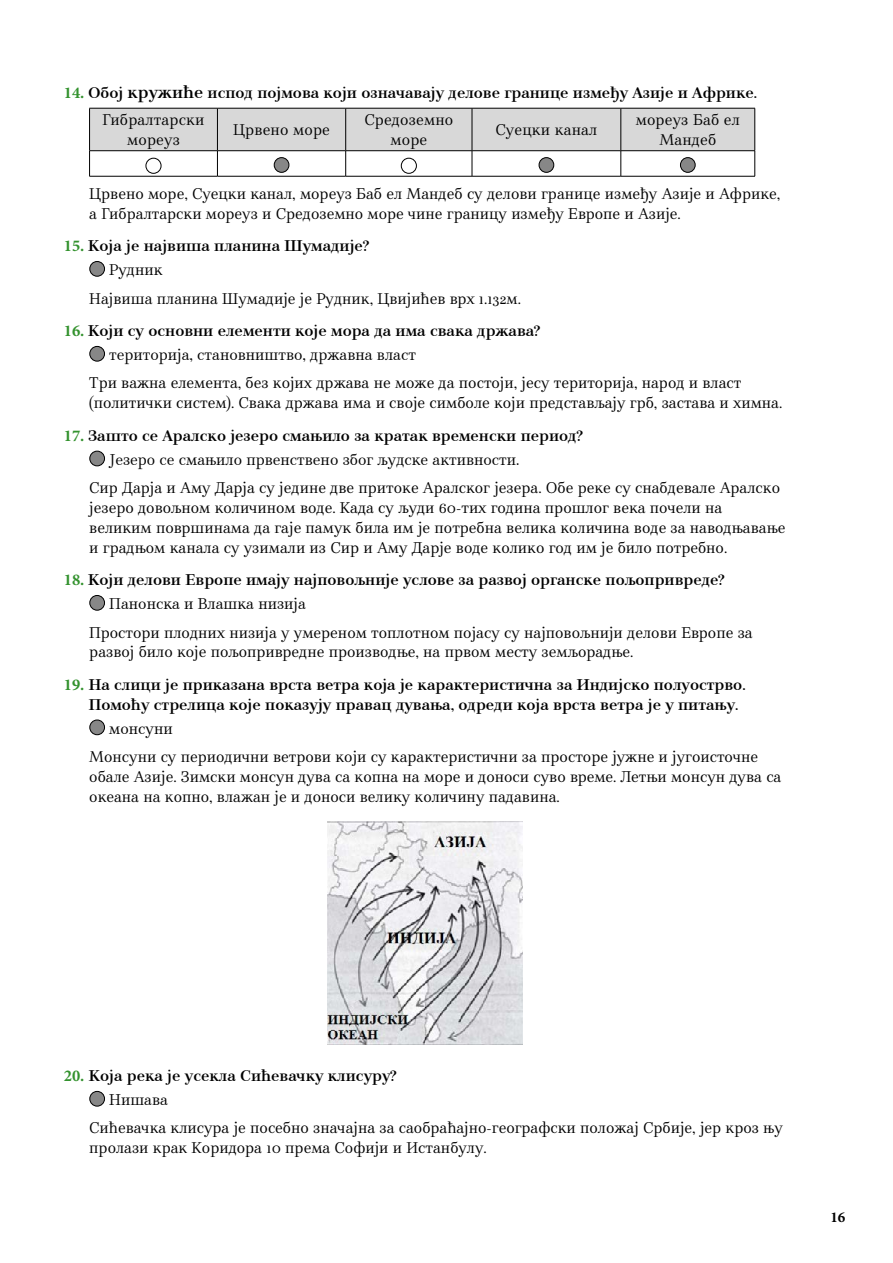
<style>
.page{position:relative;width:893px;height:1263px;background:#fff}
.page>*{position:absolute;margin:0;border:0;box-sizing:border-box;transform-origin:0 0}
.Odgovor_DUZI_DVOCIFREN{font:16.5px/19.8px "Nocturno BG";color:#000}
.Zadaci_DVOCIFRENI{font:700 16.5px/19.8px "Nocturno Miniom";color:#000}
.Primer_DVOCIFRENI{font:16.5px "Nocturno Miniom";color:#000}
.Primer_jednocifren{font:16.5px/19.8px "Nocturno BG";letter-spacing:.01em;color:#000;text-align:center}
.t1{font:700 15px "Nocturno Miniom";color:#000}
.s1{font-family:"Minion Pro";color:#33922e}
.s2{font-size:18px}
</style>
<div class="page">
<svg style="left:89px;top:108px;width:666px;height:68px"></svg>
<hr style="left:89px;top:176px;width:128px;height:1px;background:#000">
<hr style="left:217px;top:176px;width:129px;height:1px;background:#000">
<hr style="left:346px;top:176px;width:126px;height:1px;background:#000">
<hr style="left:472px;top:176px;width:149px;height:1px;background:#000">
<hr style="left:621px;top:176px;width:134px;height:1px;background:#000">
<div style="left:146px;top:158px;width:15px;height:16px;border:1px solid #000;border-radius:50%"></div>
<div style="left:274px;top:158px;width:15px;height:14px;background:#878787;border-radius:50%"></div>
<div style="left:274px;top:157px;width:15px;height:16px;border:1px solid #000;border-radius:50%"></div>
<div style="left:401px;top:158px;width:16px;height:16px;border:1px solid #000;border-radius:50%"></div>
<div style="left:539px;top:158px;width:15px;height:14px;background:#878787;border-radius:50%"></div>
<div style="left:539px;top:157px;width:15px;height:16px;border:1px solid #000;border-radius:50%"></div>
<div style="left:680px;top:158px;width:15px;height:14px;background:#878787;border-radius:50%"></div>
<div style="left:680px;top:157px;width:16px;height:16px;border:1px solid #000;border-radius:50%"></div>
<div style="left:90px;top:261px;width:15px;height:15px;background:#878787;border-radius:50%"></div>
<div style="left:89px;top:261px;width:16px;height:16px;border:1px solid #000;border-radius:50%"></div>
<div style="left:90px;top:346px;width:15px;height:15px;background:#878787;border-radius:50%"></div>
<div style="left:89px;top:346px;width:16px;height:16px;border:1px solid #000;border-radius:50%"></div>
<div style="left:90px;top:451px;width:15px;height:15px;background:#878787;border-radius:50%"></div>
<div style="left:89px;top:451px;width:16px;height:15px;border:1px solid #000;border-radius:50%"></div>
<div style="left:90px;top:595px;width:15px;height:15px;background:#878787;border-radius:50%"></div>
<div style="left:89px;top:595px;width:16px;height:16px;border:1px solid #000;border-radius:50%"></div>
<div style="left:90px;top:720px;width:15px;height:15px;background:#878787;border-radius:50%"></div>
<div style="left:89px;top:719px;width:16px;height:16px;border:1px solid #000;border-radius:50%"></div>
<img style="left:328px;top:822px;width:195px;height:222px">
<div style="left:90px;top:1091px;width:15px;height:15px;background:#878787;border-radius:50%"></div>
<div style="left:89px;top:1091px;width:16px;height:15px;border:1px solid #000;border-radius:50%"></div>
<p class="Zadaci_DVOCIFRENI" style="left:64px;top:83px;width:695px"><span class="s1">14.</span> Обој <span class="s2">кружиће</span> испод појмова који означавају делове границе између Азије и Африке.</p>
<p class="Primer_jednocifren" style="left:102px;top:110px;width:104px">Гибралтарски мореуз</p>
<p class="Primer_jednocifren" style="left:233px;top:120px;width:98px">Црвено море</p>
<p class="Primer_jednocifren" style="left:364px;top:110px;width:90px">Средоземно море</p>
<p class="Primer_jednocifren" style="left:495px;top:120px;width:104px">Суецки канал</p>
<p class="Primer_jednocifren" style="left:636px;top:110px;width:106px">мореуз Баб ел<br>Мандеб</p>
<p class="Odgovor_DUZI_DVOCIFREN" style="left:89px;top:184px;width:692px">Црвено море, Суецки канал, мореуз Баб ел Мандеб су делови границе између Азије и Африке, а Гибралтарски мореуз и Средоземно море чине границу између Европе и Азије.</p>
<p class="Zadaci_DVOCIFRENI" style="left:64px;top:236px;width:306px"><span class="s1">15.</span> Која је највиша планина Шумадије?</p>
<p class="Primer_DVOCIFRENI" style="left:109px;top:260px;width:55px">Руд-ник</p>
<p class="Odgovor_DUZI_DVOCIFREN" style="left:89px;top:288px;width:433px">Највиша планина Шумадије је Рудник, Цвијићев врх 1.132м.</p>
<p class="Zadaci_DVOCIFRENI" style="left:64px;top:321px;width:478px"><span class="s1">16.</span> Који су основни елементи које мора да има свака држава?</p>
<p class="Primer_DVOCIFRENI" style="left:109px;top:345px;width:308px">територија, становништво, државна власт</p>
<p class="Odgovor_DUZI_DVOCIFREN" style="left:89px;top:373px;width:694px">Три важна елемента, без којих држава не може да постоји, јесу територија, народ и власт (политички систем). Свака држава има и своје симболе који представљају грб, застава и химна.</p>
<p class="Zadaci_DVOCIFRENI" style="left:64px;top:426px;width:520px"><span class="s1">17.</span> Зашто се Аралско језеро смањило за кратак временски период?</p>
<p class="Primer_DVOCIFRENI" style="left:109px;top:450px;width:411px">Језе-ро се сма-њи-ло првен-стве-но због људ-ске актив-но-сти.</p>
<p class="Odgovor_DUZI_DVOCIFREN" style="left:89px;top:478px;width:698px">Сир Дарја и Аму Дарја су једине две притоке Аралског језера. Обе реке су снабдевале Аралско језеро довољном количином воде. Када су људи 60-тих година прошлог века почели на великим површинама да гаје памук била им је потребна велика количина воде за наводњавање и градњом канала су узимали из Сир и Аму Дарје воде колико год им је било потребно.</p>
<p class="Zadaci_DVOCIFRENI" style="left:64px;top:570px;width:662px"><span class="s1">18.</span> Који делови Европе имају најповољније услове за развој органске пољопривреде?</p>
<p class="Primer_DVOCIFRENI" style="left:109px;top:594px;width:198px">Панон-ска и Вла-шка низи-ја</p>
<p class="Odgovor_DUZI_DVOCIFREN" style="left:89px;top:622px;width:665px">Простори плодних низија у умереном топлотном појасу су најповољнији делови Европе за развој било које пољопривредне производње, на првом месту земљорадње.</p>
<p class="Zadaci_DVOCIFRENI" style="left:89px;top:675px;width:658px;text-indent:-25px"><span class="s1">19.</span> На слици је приказана врста ветра која је карактеристична за Индијско полуострво.<br>Помоћу стрелица које показују правац дувања, одреди која врста ветра је у питању.</p>
<p class="Primer_DVOCIFRENI" style="left:109px;top:719px;width:65px">мон-су-ни</p>
<p class="Odgovor_DUZI_DVOCIFREN" style="left:89px;top:747px;width:694px">Монсуни су периодични ветрови који су карактеристични за просторе јужне и југоисточне обале Азије. Зимски монсун дува са копна на море и доноси суво време. Летњи монсун дува са океана на копно, влажан је и доноси велику количину падавина.</p>
<p class="Zadaci_DVOCIFRENI" style="left:64px;top:1066px;width:334px"><span class="s1">20.</span> Која река је усекла Сићевачку клисуру?</p>
<p class="Primer_DVOCIFRENI" style="left:109px;top:1090px;width:60px">Ниша-ва</p>
<p class="Odgovor_DUZI_DVOCIFREN" style="left:89px;top:1118px;width:695px">Сићевачка клисура је посебно значајна за саобраћајно-географски положај Србије, јер кроз њу пролази крак Коридора 10 премa Софији и Истанбулу.</p>
<p class="t1" style="left:830px;top:1208px;width:16px">16</p>
</div>
